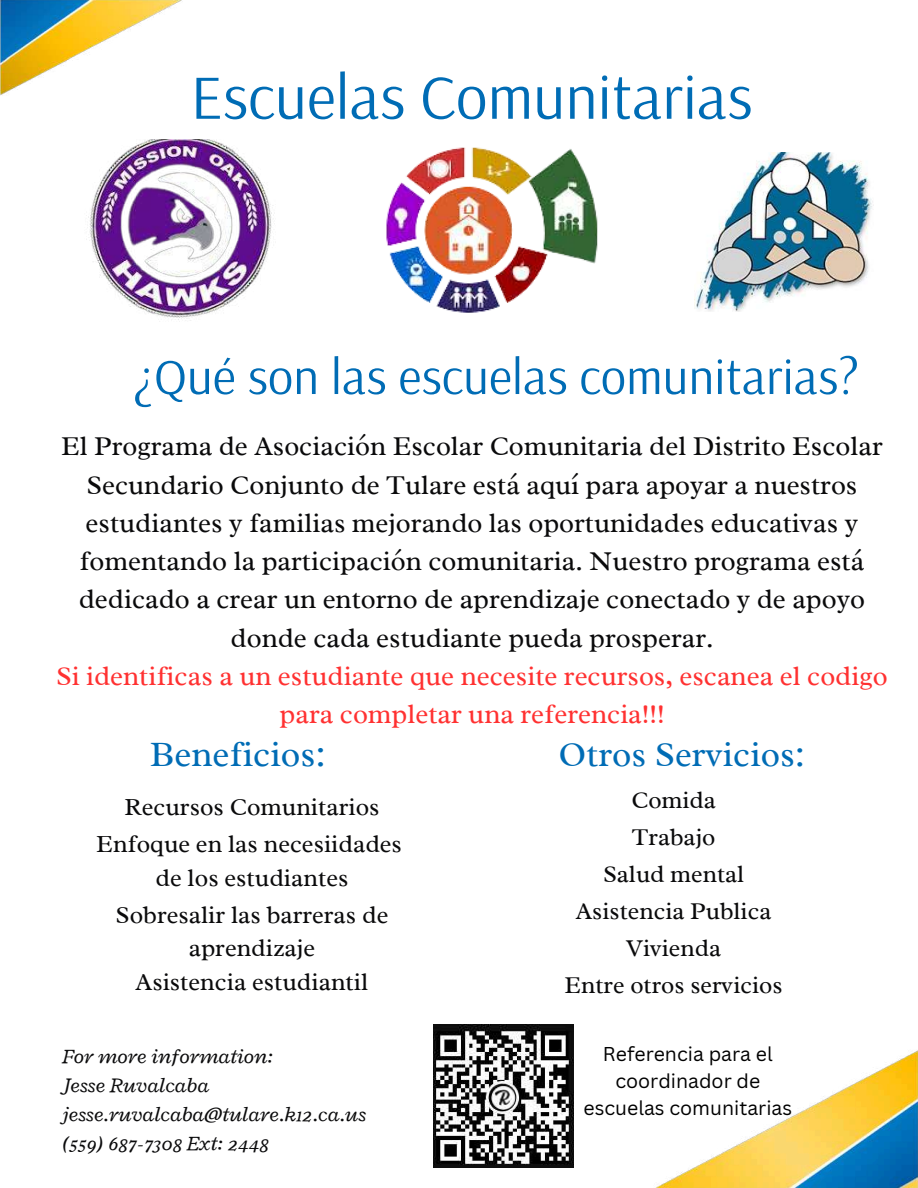
<style>
.page{position:relative;width:918px;height:1188px;background:#fff}
.page>*{position:absolute;margin:0;border:0;box-sizing:border-box;transform-origin:0 0}
.t1{font:63px "Arsenal";color:#006cb5}
.t2{font:50.4px "Arsenal";color:#006cb5}
.t3{font:36.15px "Radley";color:#006cb5}
.t4{font:35.7px "Radley";color:#006cb5}
.t5{font:27.6px/38.2px "Radley";color:#0a0a0b;text-align:center}
.t6{font:27.6px/38.2px "Radley";color:#ff3131;text-align:center}
.t7{font:24.9px/37.2px "Radley";color:#0a0a0b;text-align:center}
.t8{font:24.45px/37.2px "Radley";color:#0a0a0b;text-align:center}
.t9{font:italic 21.6px/29.2px "Radley";color:#0a0a0b}
.t10{font:19.5px/27px "Canva Sans";color:#000;text-align:center}
</style>
<div class="page">
<img style="left:0;top:0;width:210px;height:140px">
<img style="left:452px;top:1024px;width:466px;height:164px">
<img style="left:86px;top:140px;width:188px;height:181px">
<img style="left:694px;top:153px;width:179px;height:158px">
<img style="left:386px;top:147px;width:212px;height:166px">
<img style="left:434px;top:1025px;width:139px;height:143px">
<h1 class="t1" style="left:191px;top:56px;width:564px">Escuelas Comunitarias</h1>
<h2 class="t2" style="left:133px;top:344px;width:727px">¿Qué son las escuelas comunitarias?</h2>
<p class="t5" style="left:61px;top:427px;width:823px">El Programa de Asociación Escolar Comunitaria del Distrito Escolar Secundario Conjunto de Tulare está aquí para apoyar a nuestros estudiantes y familias mejorando las oportunidades educativas y fomentando la participación comunitaria. Nuestro programa está dedicado a crear un entorno de aprendizaje conectado y de apoyo donde cada estudiante pueda prosperar.</p>
<p class="t6" style="left:56px;top:657px;width:833px">Si identificas a un estudiante que necesite recursos, escanea el codigo para completar una referencia!!!</p>
<p class="t4" style="left:559px;top:731px;width:248px">Otros Servicios:</p>
<p class="t8" style="left:565px;top:781px;width:219px">Comida<br>Trabajo<br>Salud mental<br>Asistencia Publica<br>Vivienda<br>Entre otros servicios</p>
<h3 class="t3" style="left:150px;top:731px;width:178px">Beneficios:</h3>
<p class="t7" style="left:96px;top:788px;width:307px">Recursos Comunitarios<br>Enfoque en las necesiidades</p>
<p class="t7" style="left:116px;top:859px;width:274px">de los estudiantes<br>Sobresalir las barreras de</p>
<p class="t7" style="left:136px;top:931px;width:234px;line-height:33.8px">aprendizaje<br>Asistencia estudiantil</p>
<p class="t9" style="left:63px;top:1041px;width:305px">For more information:<br>Jesse Ruvalcaba jesse.ruvalcaba@tulare.k12.ca.us (559) 687-7308 Ext: 2448</p>
<p class="t10" style="left:584px;top:1039px;width:210px">Referencia para el coordinador de escuelas comunitarias</p>
</div>
